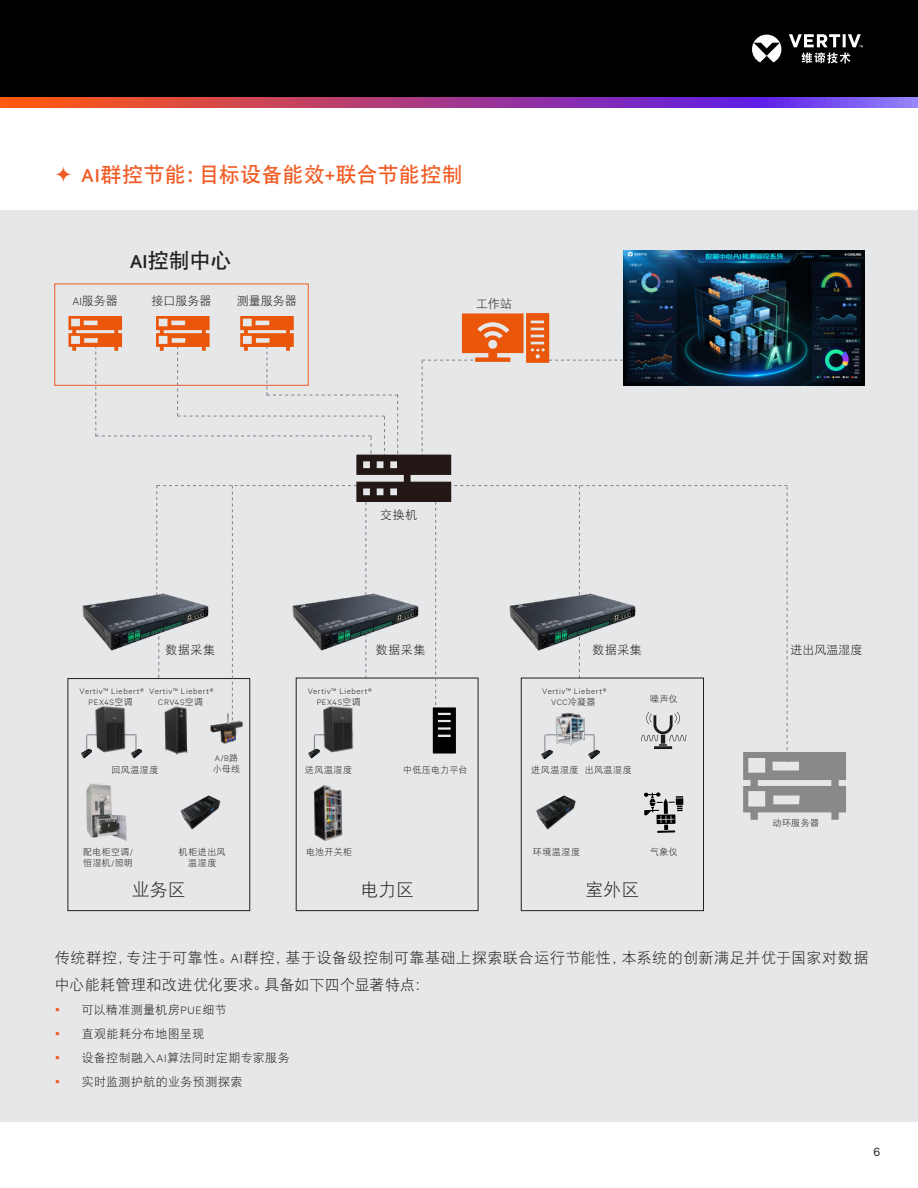
<style>
.page{position:relative;width:918px;height:1188px;background:#fff}
.page>*{position:absolute;margin:0;border:0;box-sizing:border-box;transform-origin:0 0}
.t1{font:21px "DFP Hei W7";letter-spacing:.01em;color:#f15b24}
.t2{font:21px "DF Hei GB W7";color:#231f20}
.t3{font:18px "DF Hei GB W3";color:#231f20}
.t4{font:15px/27px "DF Hei GB W3";letter-spacing:.03em;color:#231f20}
.t5{font:13.5px "Calibre";color:#231f20}
.t6{font:12px "DF Hei GB W3";letter-spacing:.025em;color:#231f20}
.t7{font:300 9px/10.8px "Calibre";letter-spacing:.07em;color:#231f20;text-align:center}
.t8{font:9px/10.8px "DF Hei GB W3";letter-spacing:.055em;color:#231f20;text-align:center}
.t9{font:9px "DF Hei GB W3";letter-spacing:.02em;color:#231f20}
.s1{font-family:"Calibre";font-weight:500}
.s2{font-family:"Calibre";font-weight:300}
.s3{font-family:"DF Hei GB W3";font-weight:400}
</style>
<div class="page">
<div style="left:0;top:0;width:918px;height:98px;background:#000"></div>
<svg style="left:0;top:98px;width:918px;height:10px"></svg>
<svg style="left:752px;top:34px;width:111px;height:29px"></svg>
<div style="left:0;top:211px;width:918px;height:911px;background:#e6e7e9"></div>
<div style="left:54px;top:284px;width:255px;height:102px;background:#e6e7e9;border:1px solid #f15b24"></div>
<img style="left:623px;top:250px;width:241px;height:136px">
<img style="left:87px;top:830px;width:40px;height:11px">
<img style="left:314px;top:830px;width:29px;height:11px">
<hr style="left:657px;top:830px;width:18px;height:3px;background:#000001">
<svg style="left:68px;top:313px;width:778px;height:517px"></svg>
<p class="t1" style="left:54px;top:163px;width:410px">➢ <span class="s1">AI</span>群控节能：目标设备能效<span class="s1">+</span>联合节能控制</p>
<p class="t2" style="left:130px;top:249px;width:103px"><span class="s1">AI</span>控制中心</p>
<p class="t6" style="left:73px;top:294px;width:47px"><span class="s2">AI</span>服务器</p>
<p class="t6" style="left:151px;top:294px;width:61px">接口服务器</p>
<p class="t6" style="left:237px;top:294px;width:61px">测量服务器</p>
<p class="t6" style="left:476px;top:298px;width:38px">工作站</p>
<p class="t6" style="left:380px;top:508px;width:39px">交换机</p>
<p class="t6" style="left:166px;top:643px;width:51px">数据采集</p>
<p class="t6" style="left:376px;top:643px;width:51px">数据采集</p>
<p class="t6" style="left:593px;top:643px;width:51px">数据采集</p>
<p class="t7" style="left:80px;top:686px;width:66px">Vertiv™ Liebert®<br>PEX4S<span class="s3">空调</span></p>
<p class="t7" style="left:308px;top:686px;width:66px">Vertiv™ Liebert®<br>PEX4S<span class="s3">空调</span></p>
<p class="t7" style="left:149px;top:686px;width:66px">Vertiv™ Liebert®<br>CRV4S<span class="s3">空调</span></p>
<p class="t7" style="left:542px;top:686px;width:66px">Vertiv™ Liebert®<br>VCC<span class="s3">冷凝器</span></p>
<p class="t8" style="left:650px;top:693px;width:29px">噪声仪</p>
<p class="t8" style="left:112px;top:764px;width:49px">回风温湿度</p>
<p class="t7" style="left:215px;top:753px;width:25px">A/B<span class="s3">路</span></p>
<p class="t8" style="left:213px;top:763px;width:29px">小母线</p>
<p class="t8" style="left:305px;top:764px;width:49px">送风温湿度</p>
<p class="t9" style="left:403px;top:765px;width:66px">中低压电力平台</p>
<p class="t8" style="left:531px;top:764px;width:49px">进风温湿度</p>
<p class="t8" style="left:585px;top:764px;width:49px">出风温湿度</p>
<p class="t8" style="left:83px;top:846px;width:51px">配电柜空调<span class="s2">/</span></p>
<p class="t8" style="left:83px;top:857px;width:51px">恒湿机<span class="s2">/</span>照明</p>
<p class="t8" style="left:179px;top:846px;width:48px">机柜进出风温湿度</p>
<p class="t8" style="left:306px;top:846px;width:48px">电池开关柜</p>
<p class="t3" style="left:132px;top:880px;width:55px">业务区</p>
<p class="t3" style="left:360px;top:880px;width:56px">电力区</p>
<p class="t8" style="left:533px;top:846px;width:49px">环境温湿度</p>
<p class="t8" style="left:650px;top:846px;width:29px">气象仪</p>
<p class="t3" style="left:585px;top:880px;width:55px">室外区</p>
<p class="t6" style="left:791px;top:643px;width:73px">进出风温湿度</p>
<p class="t8" style="left:773px;top:817px;width:48px">动环服务器</p>
<p class="t4" style="left:55px;top:944px;width:815px">传统群控，专注于可靠性。<span class="s2">AI</span>群控，基于设备级控制可靠基础上探索联合运行节能性，本系统的创新满足并优于国家对数据中心能耗管理和改进优化要求。具备如下四个显著特点：</p>
<p class="t6" style="left:82px;top:1003px;width:146px">可以精准测量机房<span class="s2">PUE</span>细节</p>
<p class="t6" style="left:82px;top:1027px;width:124px">直观能耗分布地图呈现</p>
<p class="t6" style="left:82px;top:1051px;width:210px">设备控制融入<span class="s2">AI</span>算法同时定期专家服务</p>
<p class="t6" style="left:82px;top:1075px;width:162px">实时监测护航的业务预测探索</p>
<p class="t5" style="left:873px;top:1144px;width:8px">6</p>
</div>
